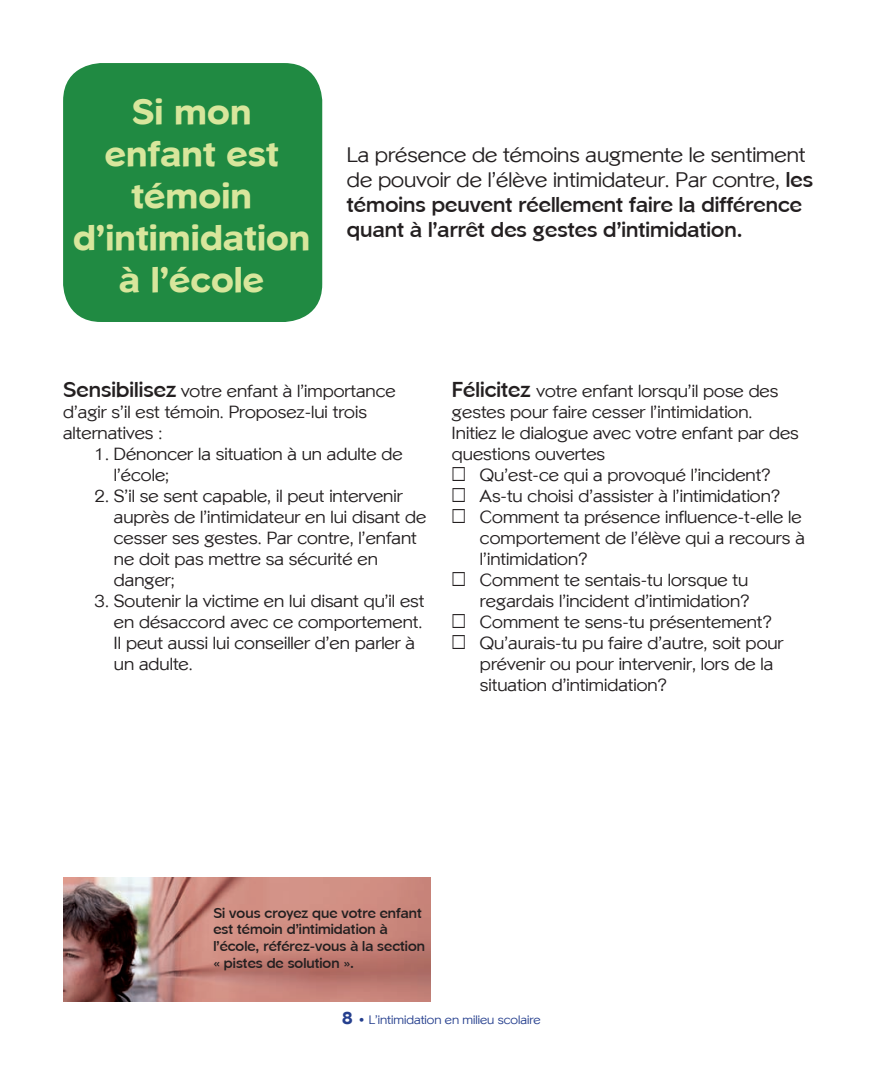
<style>
.page{position:relative;width:884px;height:1071px;background:#fff}
.page>*{position:absolute;margin:0;border:0;box-sizing:border-box;transform-origin:0 0}
.t1{font:800 35px/42px "Phinster";color:#d8e69c;text-align:center}
.t2{font:700 21px/25.2px "Phinster";color:#231f20}
.t3{font:17.5px/21px "Phinster";color:#231f20}
.t4{font:700 14px/16.8px "Phinster";color:#231f20}
.t5{font:12.25px "Phinster";color:#253f8e}
.s1{font-weight:400}
.s2{font-weight:700;font-size:21px}
.s3{font-weight:800;font-size:17.5px}
</style>
<div class="page">
<div style="left:63px;top:63px;width:259px;height:259px;background:#208a42;border-radius:38px"></div>
<img style="left:64px;top:878px;width:367px;height:124px">
<h1 class="t1" style="left:73px;top:91px;width:239px">Si mon enfant est témoin d’intimidation à l’école</h1>
<p class="t2" style="left:347px;top:142px;width:467px"><span class="s1">La présence de témoins augmente le sentiment de pouvoir de l’élève intimidateur. Par contre,</span> les témoins peuvent réellement faire la différence quant à l’arrêt des gestes d’intimidation.</p>
<p class="t3" style="left:63px;top:381px;width:334px"><span class="s2">Sensibilisez</span> votre enfant à l’importance d’agir s’il est témoin. Proposez-lui trois alternatives :</p>
<p class="t3" style="left:114px;top:444px;width:290px;text-indent:-19px">1. Dénoncer la situation à un adulte de l’école;</p>
<p class="t3" style="left:114px;top:486px;width:314px;text-indent:-19px">2. S’il se sent capable, il peut intervenir auprès de l’intimidateur en lui disant de cesser ses gestes. Par contre, l’enfant ne doit pas mettre sa sécurité en danger;</p>
<p class="t3" style="left:114px;top:591px;width:312px;text-indent:-19px">3. Soutenir la victime en lui disant qu’il est en désaccord avec ce comportement.<br>Il peut aussi lui conseiller d’en parler à un adulte.</p>
<p class="t3" style="left:452px;top:381px;width:348px"><span class="s2">Félicitez</span> votre enfant lorsqu’il pose des gestes pour faire cesser l’intimidation.<br>Initiez le dialogue avec votre enfant par des questions ouvertes</p>
<p class="t3" style="left:452px;top:465px;width:320px">➢ Qu’est-ce qui a provoqué l’incident?</p>
<p class="t3" style="left:452px;top:486px;width:330px">➢ As-tu choisi d’assister à l’intimidation?</p>
<p class="t3" style="left:480px;top:507px;width:326px;text-indent:-28px">➢ Comment ta présence influence-t-elle le comportement de l’élève qui a recours à l’intimidation?</p>
<p class="t3" style="left:452px;top:570px;width:299px;text-align:right">➢ Comment te sentais-tu lorsque tu regardais l’incident d’intimidation?</p>
<p class="t3" style="left:452px;top:612px;width:321px">➢ Comment te sens-tu présentement?</p>
<p class="t3" style="left:480px;top:633px;width:305px;text-indent:-28px">➢ Qu’aurais-tu pu faire d’autre, soit pour prévenir ou pour intervenir, lors de la situation d’intimidation?</p>
<p class="t4" style="left:213px;top:904px;width:213px">Si vous croyez que votre enfant est témoin d’intimidation à l’école, référez-vous à la section « pistes de solution ».</p>
<p class="t5" style="left:342px;top:1013px;width:200px"><span class="s3">8</span> • L’intimidation en milieu scolaire</p>
</div>
